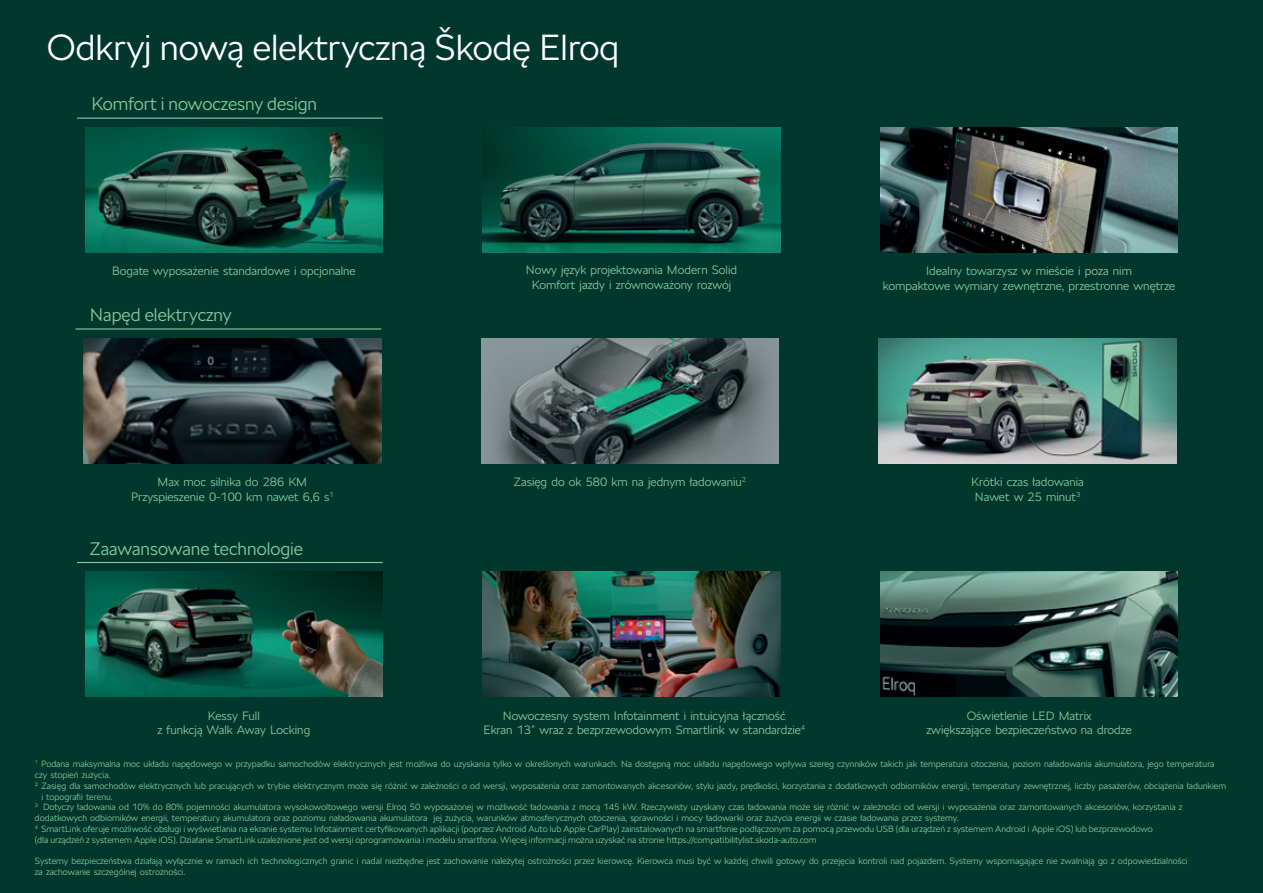
<style>
.page{position:relative;width:1263px;height:893px;background:#01372d}
.page>*{position:absolute;margin:0;border:0;box-sizing:border-box;transform-origin:0 0}
.t1{font:300 36px "SKODA Next";color:#fff}
.t2{font:300 18px "SKODA Next";color:#82ca9d}
.t3{font:300 12px/14.4px "SKODA Next Arabic";color:#82ca9d;text-align:center}
.t4{font:300 9px/10.8px "SKODA Next Arabic";color:#82ca9d}
.t5{font:300 9px/10.8px "SKODA Next";color:#82ca9d}
</style>
<div class="page">
<img style="left:85px;top:128px;width:298px;height:125px">
<img style="left:84px;top:338px;width:297px;height:125px">
<img style="left:85px;top:572px;width:298px;height:125px">
<img style="left:483px;top:128px;width:297px;height:125px">
<img style="left:481px;top:338px;width:298px;height:125px">
<img style="left:483px;top:572px;width:297px;height:125px">
<img style="left:880px;top:128px;width:298px;height:125px">
<img style="left:879px;top:338px;width:297px;height:125px">
<img style="left:880px;top:572px;width:298px;height:125px">
<hr style="left:77px;top:118px;width:306px;height:1px;background:#82ca9d">
<hr style="left:75px;top:328px;width:306px;height:2px;background:#82ca9d">
<hr style="left:77px;top:562px;width:306px;height:1px;background:#82ca9d">
<h1 class="t1" style="left:47px;top:27px;width:574px">Odkryj nową elektryczną Škodę Elroq</h1>
<h2 class="t2" style="left:91px;top:94px;width:227px">Komfort i nowoczesny design</h2>
<h3 class="t3" style="left:112px;top:265px;width:245px">Bogate wyposażenie standardowe i opcjonalne</h3>
<h2 class="t2" style="left:90px;top:304px;width:143px">Napęd elektryczny</h2>
<h3 class="t3" style="left:131px;top:475px;width:204px">Max moc silnika do 286 KM<br>Przyspieszenie 0-100 km nawet 6,6 s<sup>1</sup></h3>
<h2 class="t2" style="left:90px;top:538px;width:215px">Zaawansowane technologie</h2>
<h3 class="t3" style="left:526px;top:264px;width:213px">Nowy język projektowania Modern Solid<br>Komfort jazdy i zrównoważony rozwój</h3>
<h3 class="t3" style="left:514px;top:475px;width:234px">Zasięg do ok 580 km na jednym ładowaniu<sup>2</sup></h3>
<h3 class="t3" style="left:883px;top:265px;width:294px">Idealny towarzysz w mieście i poza nim<br>kompaktowe wymiary zewnętrzne, przestronne wnętrze</h3>
<h3 class="t3" style="left:971px;top:475px;width:114px">Krótki czas ładowania<br>Nawet w 25 minut<sup>3</sup></h3>
<h3 class="t3" style="left:926px;top:709px;width:207px">Oświetlenie LED Matrix<br>zwiększające bezpieczeństwo na drodze</h3>
<p class="t4" style="left:35px;top:759px;width:1181px"><sup>1</sup> Podana maksymalna moc układu napędowego w przypadku samochodów elektrycznych jest możliwa do uzyskania tylko w określonych warunkach. Na dostępną moc układu napędowego wpływa szereg czynników takich jak temperatura otoczenia, poziom naładowania akumulatora, jego temperatura</p>
<p class="t4" style="left:35px;top:770px;width:77px">czy stopień zużycia.</p>
<p class="t4" style="left:35px;top:781px;width:1193px">² Zasięg dla samochodów elektrycznych lub pracujących w trybie elektrycznym może się różnić w zależności o od wersji, wyposażenia oraz zamontowanych akcesoriów, stylu jazdy, prędkości, korzystania z dodatkowych odbiorników energii, temperatury zewnętrznej, liczby pasażerów, obciążenia ładunkiem</p>
<p class="t4" style="left:41px;top:791px;width:73px">i topografii terenu.</p>
<p class="t4" style="left:35px;top:802px;width:1149px"><sup>3</sup> Dotyczy ładowania od 10% do 80% pojemności akumulatora wysokowoltowego wersji Elroq 50 wyposażonej w możliwość ładowania z mocą 145 kW. Rzeczywisty uzyskany czas ładowania może się różnić w zależności od wersji i wyposażenia oraz zamontowanych akcesoriów, korzystania z</p>
<p class="t4" style="left:35px;top:813px;width:925px">dodatkowych odbiorników energii, temperatury akumulatora oraz poziomu naładowania akumulatora jej zużycia, warunków atmosferycznych otoczenia, sprawności i mocy ładowarki oraz zużycia energii w czasie ładowania przez systemy.</p>
<p class="t5" style="left:35px;top:823px;width:1119px"><sup>4</sup> SmartLink oferuje możliwość obsługi i wyświetlania na ekranie systemu Infotainment certyfikowanych aplikacji (poprzez Android Auto lub Apple CarPlay) zainstalowanych na smartfonie podłączonym za pomocą przewodu USB (dla urządzeń z systemem Android i Apple iOS) lub bezprzewodowo (dla urządzeń z systemem Apple iOS). Działanie SmartLink uzależnione jest od wersji oprogramowania i modelu smartfona. Więcej informacji można uzyskać na stronie https://compatibilitylist.skoda-auto.com</p>
<p class="t4" style="left:35px;top:856px;width:1154px">Systemy bezpieczeństwa działają wyłącznie w ramach ich technologicznych granic i nadal niezbędne jest zachowanie należytej ostrożności przez kierowcę. Kierowca musi być w każdej chwili gotowy do przejęcia kontroli nad pojazdem. Systemy wspomagające nie zwalniają go z odpowiedzialności za zachowanie szczególnej ostrożności.</p>
<h3 class="t3" style="left:483px;top:709px;width:323px">Nowoczesny system Infotainment i intuicyjna łączność<br>Ekran 13” wraz z bezprzewodowym Smartlink w standardzie<sup>4</sup></h3>
<h3 class="t3" style="left:158px;top:709px;width:154px">Kessy Full<br>z funkcją Walk Away Locking</h3>
</div>
